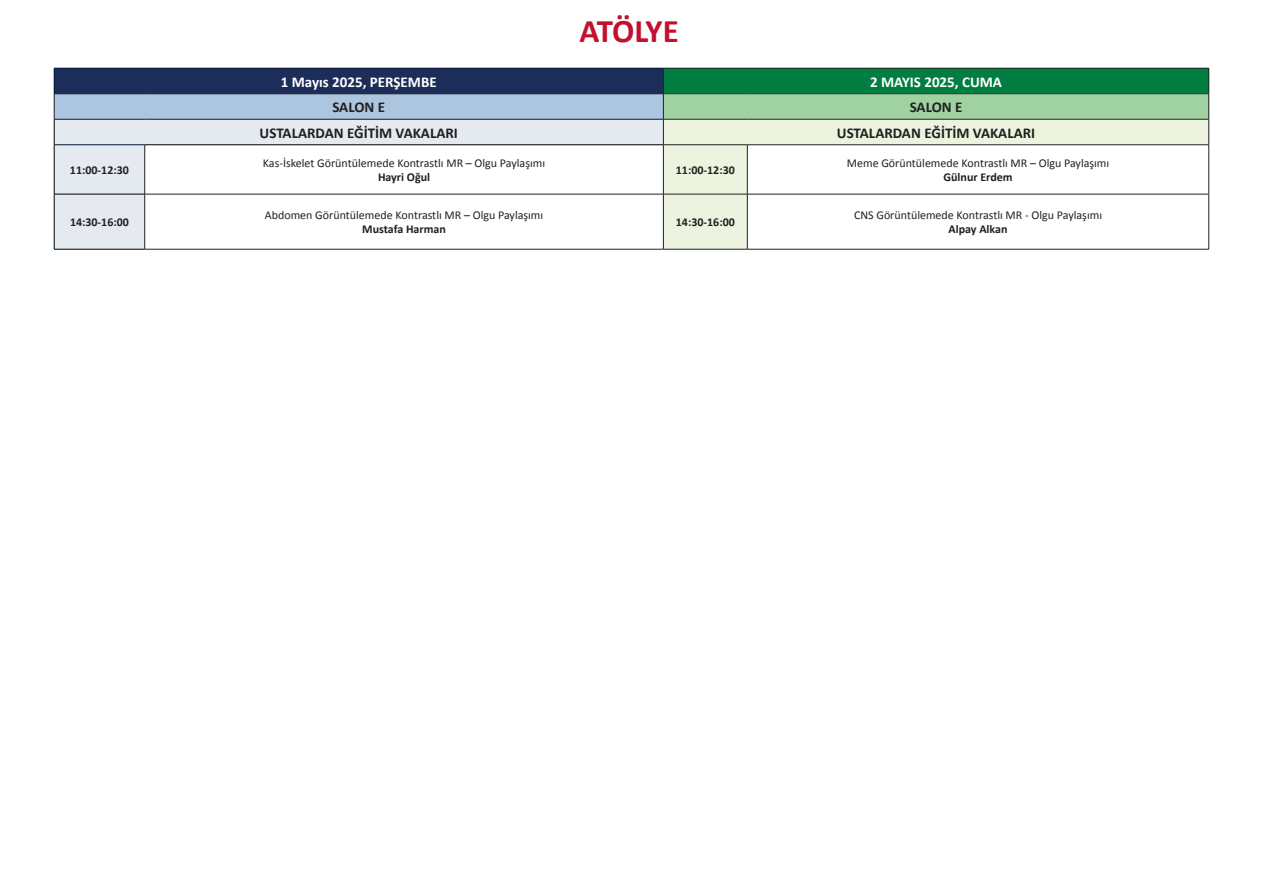
<style>
.page{position:relative;width:1263px;height:893px;background:#fff}
.page>*{position:absolute;margin:0;border:0;box-sizing:border-box;transform-origin:0 0}
.t1{font:700 33px "Calibri";letter-spacing:-.025em;color:#c3102f}
.t2{font:700 15px "Calibri";color:#231f20}
.t3{font:700 15px "Calibri";color:#fff}
.t4{font:12px "Calibri";color:#231f20}
.t5{font:700 12px "Calibri";color:#231f20}
</style>
<div class="page">
<div style="left:54px;top:68px;width:609px;height:26px;background:#1c2d5a"></div>
<div style="left:663px;top:68px;width:546px;height:26px;background:#007e41"></div>
<div style="left:54px;top:94px;width:609px;height:25px;background:#adc6df"></div>
<div style="left:663px;top:94px;width:546px;height:25px;background:#9fd2a0"></div>
<svg style="left:55px;top:120px;width:608px;height:129px"></svg>
<svg style="left:664px;top:120px;width:544px;height:129px"></svg>
<hr style="left:1208px;top:145px;width:1px;height:49px;background:#231f20">
<hr style="left:145px;top:194px;width:518px;height:1px;background:#231f20">
<hr style="left:747px;top:194px;width:462px;height:1px;background:#231f20">
<hr style="left:1208px;top:194px;width:1px;height:55px;background:#231f20">
<hr style="left:145px;top:249px;width:518px;height:1px;background:#231f20">
<hr style="left:747px;top:249px;width:462px;height:1px;background:#231f20">
<hr style="left:54px;top:68px;width:91px;height:1px;background:#041836">
<hr style="left:145px;top:68px;width:518px;height:1px;background:#041836">
<hr style="left:54px;top:93px;width:91px;height:1px;background:#000001">
<hr style="left:145px;top:93px;width:518px;height:1px;background:#000001">
<svg style="left:54px;top:69px;width:1px;height:76px"></svg>
<hr style="left:54px;top:119px;width:91px;height:1px;background:#041836">
<hr style="left:145px;top:119px;width:518px;height:1px;background:#041836">
<hr style="left:145px;top:145px;width:518px;height:1px;background:#000001">
<hr style="left:54px;top:145px;width:1px;height:49px;background:#000001">
<hr style="left:54px;top:194px;width:1px;height:55px;background:#000001">
<hr style="left:54px;top:145px;width:91px;height:1px;background:#041836">
<hr style="left:144px;top:145px;width:1px;height:49px;background:#231f20">
<hr style="left:144px;top:194px;width:1px;height:55px;background:#231f20">
<hr style="left:54px;top:194px;width:91px;height:1px;background:#000001">
<hr style="left:54px;top:249px;width:91px;height:1px;background:#000001">
<hr style="left:663px;top:68px;width:84px;height:1px;background:#231f20">
<hr style="left:747px;top:68px;width:462px;height:1px;background:#231f20">
<hr style="left:663px;top:93px;width:84px;height:1px;background:#231f20">
<hr style="left:747px;top:93px;width:462px;height:1px;background:#231f20">
<svg style="left:663px;top:68px;width:1px;height:77px"></svg>
<hr style="left:663px;top:119px;width:84px;height:1px;background:#231f20">
<hr style="left:747px;top:119px;width:462px;height:1px;background:#231f20">
<svg style="left:1208px;top:68px;width:1px;height:77px"></svg>
<hr style="left:747px;top:145px;width:462px;height:1px;background:#231f20">
<hr style="left:663px;top:145px;width:1px;height:49px;background:#231f20">
<hr style="left:663px;top:194px;width:1px;height:55px;background:#231f20">
<hr style="left:663px;top:145px;width:84px;height:1px;background:#231f20">
<hr style="left:747px;top:145px;width:1px;height:49px;background:#231f20">
<hr style="left:747px;top:194px;width:1px;height:55px;background:#231f20">
<hr style="left:663px;top:194px;width:84px;height:1px;background:#231f20">
<hr style="left:663px;top:249px;width:84px;height:1px;background:#231f20">
<p class="t5" style="left:70px;top:162px;width:60px">11:00-12:30</p>
<p class="t5" style="left:70px;top:215px;width:60px">14:30-16:00</p>
<h1 class="t1" style="left:579px;top:10px;width:101px">ATÖLYE</h1>
<p class="t3" style="left:281px;top:72px;width:157px">1 Mayıs 2025, PERŞEMBE</p>
<p class="t3" style="left:870px;top:72px;width:133px">2 MAYIS 2025, CUMA</p>
<p class="t2" style="left:332px;top:98px;width:54px">SALON E</p>
<p class="t2" style="left:910px;top:98px;width:54px">SALON E</p>
<p class="t2" style="left:260px;top:123px;width:200px">USTALARDAN EĞİTİM VAKALARI</p>
<p class="t2" style="left:837px;top:123px;width:200px">USTALARDAN EĞİTİM VAKALARI</p>
<p class="t4" style="left:263px;top:155px;width:284px">Kas-İskelet Görü ntü lemede Kontrastlı MR – Olgu Paylaşımı</p>
<p class="t5" style="left:378px;top:169px;width:54px">Hayri Oğul</p>
<p class="t4" style="left:265px;top:207px;width:280px">Abdomen Görü ntü lemede Kontrastlı MR – Olgu Paylaşımı</p>
<p class="t5" style="left:362px;top:222px;width:85px">Mustafa Harman</p>
<p class="t5" style="left:676px;top:162px;width:60px">11:00-12:30</p>
<p class="t5" style="left:676px;top:215px;width:60px">14:30-16:00</p>
<p class="t4" style="left:847px;top:155px;width:264px">Meme Görü ntü lemede Kontrastlı MR – Olgu Paylaşımı</p>
<p class="t5" style="left:943px;top:169px;width:71px">Gülnur Erdem</p>
<p class="t4" style="left:854px;top:207px;width:250px">CNS Görü ntü lemede Kontrastlı MR - Olgu Paylaşımı</p>
<p class="t5" style="left:948px;top:222px;width:60px">Alpay Alkan</p>
</div>
